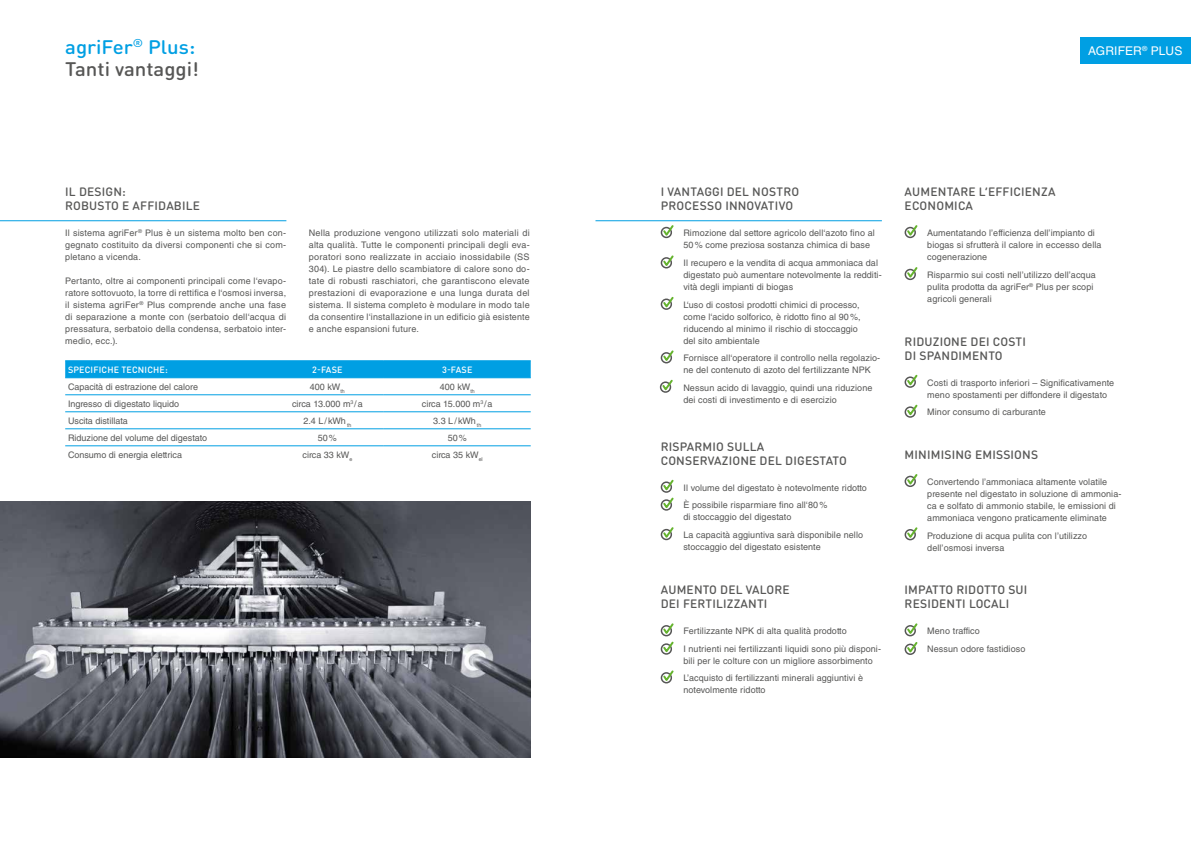
<style>
.page{position:relative;width:1191px;height:842px;background:#fff}
.page>*{position:absolute;margin:0;border:0;box-sizing:border-box;transform-origin:0 0}
.t1{font:500 19.4px/22px "DIN Round Pro";color:#575756;scale:1.06 1}
.t2{font:500 12px/14px "DIN Round Pro";letter-spacing:.015em;color:#575756}
.t3{font:12px "Helvetica LT Std";letter-spacing:.01em;color:#fff}
.t4{font:9px/12px "Helvetica LT Std";letter-spacing:.01em;color:#575756}
.t5{font:500 9px "DIN Round Pro";letter-spacing:.015em;color:#fff}
.s1{color:#009fe3}
</style>
<div class="page">
<img style="left:0;top:501px;width:530px;height:256px">
<hr style="left:0;top:220px;width:286px;height:1px;background:#009fe3">
<hr style="left:595px;top:220px;width:287px;height:1px;background:#009fe3">
<div style="left:65px;top:361px;width:466px;height:16px;background:#009fe3"></div>
<hr style="left:65px;top:360px;width:206px;height:1px;background:#009fe3">
<hr style="left:271px;top:360px;width:113px;height:1px;background:#009fe3">
<hr style="left:384px;top:360px;width:147px;height:1px;background:#009fe3">
<hr style="left:65px;top:377px;width:206px;height:1px;background:#009fe3">
<hr style="left:271px;top:377px;width:113px;height:1px;background:#009fe3">
<hr style="left:384px;top:377px;width:147px;height:1px;background:#009fe3">
<hr style="left:65px;top:394px;width:206px;height:1px;background:#009fe3">
<hr style="left:271px;top:394px;width:113px;height:1px;background:#009fe3">
<hr style="left:384px;top:394px;width:147px;height:1px;background:#009fe3">
<hr style="left:65px;top:411px;width:206px;height:1px;background:#009fe3">
<hr style="left:271px;top:411px;width:113px;height:1px;background:#009fe3">
<hr style="left:384px;top:411px;width:147px;height:1px;background:#009fe3">
<hr style="left:65px;top:429px;width:206px;height:1px;background:#009fe3">
<hr style="left:271px;top:429px;width:113px;height:1px;background:#009fe3">
<hr style="left:384px;top:429px;width:147px;height:1px;background:#009fe3">
<hr style="left:65px;top:446px;width:206px;height:1px;background:#009fe3">
<hr style="left:271px;top:446px;width:113px;height:1px;background:#009fe3">
<hr style="left:384px;top:446px;width:147px;height:1px;background:#009fe3">
<div style="left:660px;top:227px;width:12px;height:11px;border:2px solid #575756;border-radius:50%"></div>
<svg style="left:661px;top:225px;width:13px;height:13px"></svg>
<div style="left:904px;top:227px;width:12px;height:11px;border:2px solid #575756;border-radius:50%"></div>
<svg style="left:905px;top:225px;width:13px;height:13px"></svg>
<div style="left:904px;top:269px;width:12px;height:11px;border:2px solid #575756;border-radius:50%"></div>
<svg style="left:905px;top:267px;width:13px;height:13px"></svg>
<div style="left:904px;top:376px;width:12px;height:12px;border:2px solid #575756;border-radius:50%"></div>
<svg style="left:905px;top:374px;width:13px;height:14px"></svg>
<div style="left:904px;top:406px;width:12px;height:12px;border:2px solid #575756;border-radius:50%"></div>
<svg style="left:905px;top:404px;width:13px;height:14px"></svg>
<div style="left:904px;top:476px;width:12px;height:11px;border:2px solid #575756;border-radius:50%"></div>
<svg style="left:905px;top:474px;width:13px;height:13px"></svg>
<div style="left:904px;top:529px;width:12px;height:11px;border:2px solid #575756;border-radius:50%"></div>
<svg style="left:905px;top:527px;width:13px;height:13px"></svg>
<div style="left:904px;top:625px;width:12px;height:11px;border:2px solid #575756;border-radius:50%"></div>
<div style="left:904px;top:644px;width:12px;height:11px;border:2px solid #575756;border-radius:50%"></div>
<svg style="left:905px;top:623px;width:13px;height:32px"></svg>
<div style="left:660px;top:257px;width:12px;height:11px;border:2px solid #575756;border-radius:50%"></div>
<svg style="left:661px;top:255px;width:13px;height:14px"></svg>
<div style="left:660px;top:299px;width:12px;height:11px;border:2px solid #575756;border-radius:50%"></div>
<svg style="left:661px;top:296px;width:13px;height:14px"></svg>
<div style="left:660px;top:352px;width:12px;height:11px;border:2px solid #575756;border-radius:50%"></div>
<svg style="left:661px;top:350px;width:13px;height:13px"></svg>
<svg style="left:660px;top:379px;width:13px;height:14px"></svg>
<div style="left:660px;top:481px;width:12px;height:12px;border:2px solid #575756;border-radius:50%"></div>
<div style="left:660px;top:499px;width:12px;height:12px;border:2px solid #575756;border-radius:50%"></div>
<svg style="left:661px;top:479px;width:13px;height:32px"></svg>
<div style="left:660px;top:529px;width:12px;height:11px;border:2px solid #575756;border-radius:50%"></div>
<svg style="left:661px;top:527px;width:13px;height:13px"></svg>
<div style="left:660px;top:625px;width:12px;height:11px;border:2px solid #575756;border-radius:50%"></div>
<div style="left:660px;top:643px;width:12px;height:12px;border:2px solid #575756;border-radius:50%"></div>
<svg style="left:661px;top:623px;width:13px;height:32px"></svg>
<div style="left:660px;top:672px;width:12px;height:11px;border:2px solid #575756;border-radius:50%"></div>
<svg style="left:661px;top:670px;width:13px;height:13px"></svg>
<div style="left:1080px;top:37px;width:111px;height:27px;background:#009fe3"></div>
<h1 class="t1" style="left:65px;top:35px;width:128px"><span class="s1">agriFer</span><sup>®</sup> <span class="s1">Plus:<br></span>Tanti vantaggi!</h1>
<h2 class="t3" style="left:1088px;top:43px;width:96px">AGRIFER<sup>®</sup> PLUS</h2>
<h2 class="t2" style="left:65px;top:184px;width:136px">IL DESIGN:<br>ROBUSTO E AFFIDABILE</h2>
<p class="t4" style="left:65px;top:227px;width:222px;text-align:justify">Il sistema agriFer<sup>®</sup> Plus è un sistema molto ben con&shy;gegnato costituito da diversi componenti che si com&shy;pletano a vicenda.</p>
<p class="t4" style="left:65px;top:275px;width:222px;text-align:justify">Pertanto, oltre ai componenti principali come l‘evapo&shy;ratore sottovuoto, la torre di rettifica e l‘osmosi inversa, il sistema agriFer<sup>®</sup> Plus comprende anche una fase di separazione a monte con (serbatoio dell‘acqua di pressatura, serbatoio della condensa, serbatoio inter&shy;medio, ecc.).</p>
<p class="t4" style="left:309px;top:227px;width:222px;text-align:justify">Nella produzione vengono utilizzati solo materiali di alta qualità. Tutte le componenti principali degli eva&shy;poratori sono realizzate in acciaio inossidabile (SS 304). Le piastre dello scambiatore di calore sono do&shy;tate di robusti raschiatori, che garantiscono elevate prestazioni di evaporazione e una lunga durata del sistema. Il sistema completo è modulare in modo tale da consentire l‘installazione in un edificio già esistente e anche espansioni future.</p>
<p class="t5" style="left:68px;top:363px;width:101px">SPECIFICHE TECNICHE:</p>
<p class="t5" style="left:312px;top:363px;width:32px">2-FASE</p>
<p class="t5" style="left:442px;top:363px;width:32px">3-FASE</p>
<p class="t4" style="left:68px;top:380px;width:131px">Capacità di estrazione del calore</p>
<p class="t4" style="left:310px;top:380px;width:36px">400 kW<sub>th</sub></p>
<p class="t4" style="left:440px;top:380px;width:36px">400 kW<sub>th</sub></p>
<p class="t4" style="left:68px;top:397px;width:113px">Ingresso di digestato liquido</p>
<p class="t4" style="left:292px;top:397px;width:72px">circa 13.000 m<sup>3</sup>/a</p>
<p class="t4" style="left:422px;top:397px;width:72px">circa 15.000 m<sup>3</sup>/a</p>
<p class="t4" style="left:68px;top:414px;width:61px">Uscita distillata</p>
<p class="t4" style="left:303px;top:414px;width:50px">2.4 L/kWh <sub>th</sub></p>
<p class="t4" style="left:433px;top:414px;width:50px">3.3 L/kWh <sub>th</sub></p>
<p class="t4" style="left:68px;top:431px;width:141px">Riduzione del volume del digestato</p>
<p class="t4" style="left:318px;top:431px;width:21px">50%</p>
<p class="t4" style="left:448px;top:431px;width:21px">50%</p>
<p class="t4" style="left:68px;top:448px;width:116px">Consumo di energia elettrica</p>
<p class="t4" style="left:302px;top:448px;width:51px">circa 33 kW<sub>e</sub></p>
<p class="t4" style="left:432px;top:448px;width:52px">circa 35 kW<sub>el</sub></p>
<h2 class="t2" style="left:661px;top:184px;width:140px">I VANTAGGI DEL NOSTRO<br>PROCESSO INNOVATIVO</h2>
<p class="t4" style="left:683px;top:227px;width:193px">Rimozione dal settore agricolo dell‘azoto fino al<br>50% come preziosa sostanza chimica di base</p>
<p class="t4" style="left:683px;top:257px;width:200px">Il recupero e la vendita di acqua ammoniaca dal digestato può aumentare notevolmente la redditi&shy;vità degli impianti di biogas</p>
<p class="t4" style="left:683px;top:298px;width:179px">L‘uso di costosi prodotti chimici di processo, come l‘acido solforico, è ridotto fino al 90%, riducendo al minimo il rischio di stoccaggio del sito ambientale</p>
<p class="t4" style="left:683px;top:352px;width:198px">Fornisce all‘operatore il controllo nella regolazio&shy;ne del contenuto di azoto del fertilizzante NPK</p>
<p class="t4" style="left:683px;top:382px;width:191px">Nessun acido di lavaggio, quindi una riduzione dei costi di investimento e di esercizio</p>
<h2 class="t2" style="left:661px;top:439px;width:187px">RISPARMIO SULLA<br>CONSERVAZIONE DEL DIGESTATO</h2>
<p class="t4" style="left:683px;top:479px;width:185px;line-height:17.7px">Il volume del digestato è notevolmente ridotto<br>È possibile risparmiare fino all‘80%</p>
<p class="t4" style="left:683px;top:508px;width:181px;line-height:17.7px">di stoccaggio del digestato<br>La capacità aggiuntiva sarà disponibile nello</p>
<p class="t4" style="left:683px;top:541px;width:139px">stoccaggio del digestato esistente</p>
<h2 class="t2" style="left:661px;top:582px;width:131px">AUMENTO DEL VALORE<br>DEI FERTILIZZANTI</h2>
<p class="t4" style="left:683px;top:622px;width:199px;line-height:17.7px">Fertilizzante NPK di alta qualità prodotto<br>I nutrienti nei fertilizzanti liquidi sono più disponi-</p>
<p class="t4" style="left:683px;top:652px;width:191px;line-height:17.7px">bili per le colture con un migliore assorbimento<br>L’acquisto di fertilizzanti minerali aggiuntivi è</p>
<p class="t4" style="left:683px;top:684px;width:83px">notevolmente ridotto</p>
<h2 class="t2" style="left:904px;top:184px;width:152px">AUMENTARE L‘EFFICIENZA<br>ECONOMICA</h2>
<p class="t4" style="left:927px;top:227px;width:176px">Aumentatando l’efficienza dell’impianto di biogas si sfrutterà il calore in eccesso della cogenerazione</p>
<p class="t4" style="left:927px;top:269px;width:170px">Risparmio sui costi nell’utilizzo dell’acqua pulita prodotta da agriFer<sup>®</sup> Plus per scopi agricoli generali</p>
<h2 class="t2" style="left:904px;top:334px;width:123px">RIDUZIONE DEI COSTI<br>DI SPANDIMENTO</h2>
<p class="t4" style="left:927px;top:376px;width:188px">Costi di trasporto inferiori – Significativamente meno spostamenti per diffondere il digestato</p>
<p class="t4" style="left:927px;top:406px;width:120px">Minor consumo di carburante</p>
<h2 class="t2" style="left:904px;top:447px;width:135px">MINIMISING EMISSIONS</h2>
<p class="t4" style="left:927px;top:476px;width:196px">Convertendo l’ammoniaca altamente volatile presente nel digestato in soluzione di ammonia&shy;ca e solfato di ammonio stabile, le emissioni di ammoniaca vengono praticamente eliminate</p>
<p class="t4" style="left:927px;top:529px;width:161px">Produzione di acqua pulita con l’utilizzo dell’osmosi inversa</p>
<h2 class="t2" style="left:904px;top:582px;width:124px">IMPATTO RIDOTTO SUI<br>RESIDENTI LOCALI</h2>
<p class="t4" style="left:927px;top:622px;width:100px;line-height:17.7px">Meno traffico<br>Nessun odore fastidioso</p>
</div>
